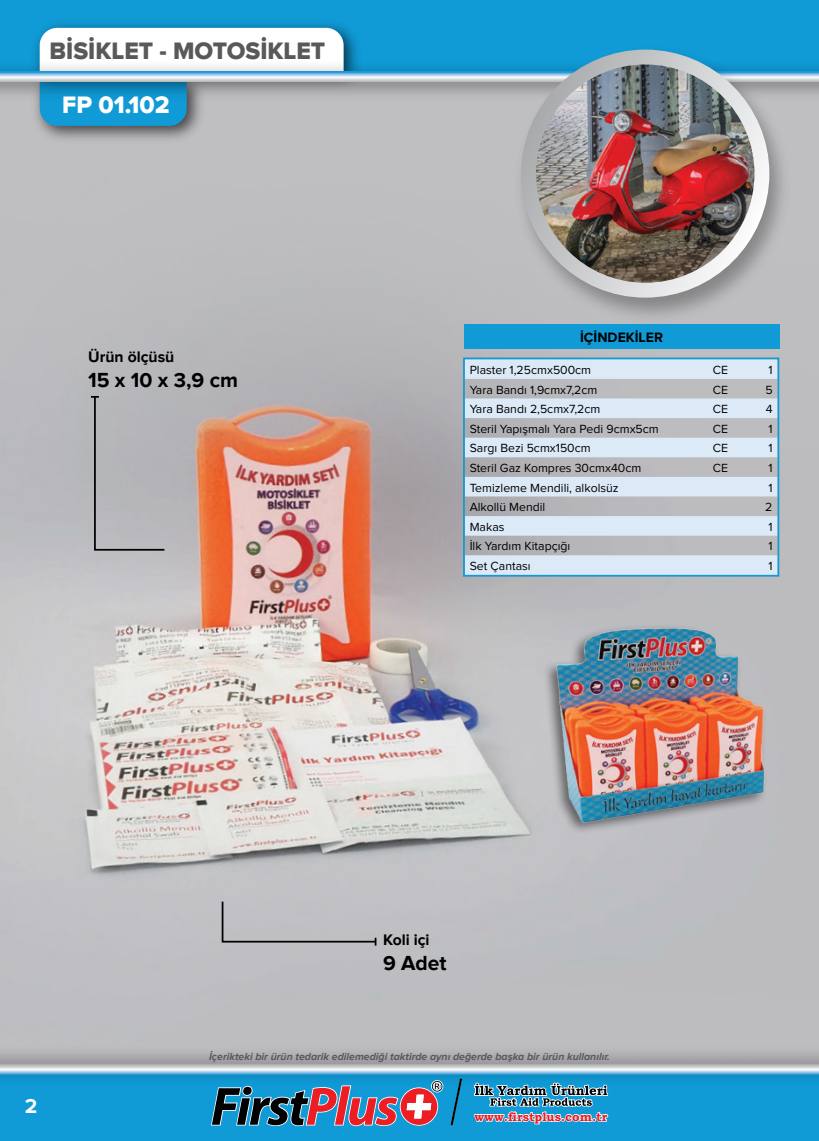
<style>
.page{position:relative;width:819px;height:1141px;background:#fff}
.page>*{position:absolute;margin:0;border:0;box-sizing:border-box;transform-origin:0 0}
.t1{font:800 24.5px "Proxima Nova";color:#58595b}
.t2{font:800 24.5px "Proxima Nova";color:#fff}
.t3{font:700 21px "Proxima Nova";color:#000}
.t4{font:700 21px "Proxima Nova";color:#fff}
.t5{font:700 15.75px "Proxima Nova";color:#000}
.t6{font:700 14px "Proxima Nova";color:#000}
.t7{font:12.25px "Proxima Nova";color:#000}
.t8{font:700 12.25px "Bookman Old Style";color:#ed1d24}
.t9{font:italic 700 10.5px "Proxima Nova";color:#58595b}
</style>
<div class="page">
<img style="left:0;top:107px;width:818px;height:932px">
<div style="left:542px;top:624px;width:226px;height:211px;background:#c1c0c4"></div>
<img style="left:550px;top:623px;width:221px;height:205px">
<div style="left:0;top:0;width:818px;height:77px;background:#109ad6"></div>
<div style="left:0;top:1069px;width:818px;height:72px;background:#109ad6"></div>
<img style="left:0;top:1039px;width:818px;height:40px">
<svg style="left:0;top:1064px;width:818px;height:10px;background:#bfd0dd"></svg>
<img style="left:27px;top:107px;width:183px;height:42px">
<svg style="left:40px;top:107px;width:147px;height:19px;background:#1598d1"></svg>
<img style="left:35px;top:23px;width:322px;height:31px">
<div style="left:40px;top:28px;width:303px;height:26px;background:#fff"></div>
<img style="left:0;top:54px;width:818px;height:53px">
<svg style="left:0;top:72px;width:818px;height:10px;background:#b2cee1"></svg>
<img style="left:507px;top:49px;width:290px;height:281px">
<svg style="left:521px;top:50px;width:248px;height:248px"></svg>
<svg style="left:210px;top:1076px;width:399px;height:51px"></svg>
<img style="left:536px;top:64px;width:218px;height:219px;border-radius:109px">
<svg style="left:466px;top:361px;width:310px;height:213px;background:#cbd2db"></svg>
<div style="left:463px;top:358px;width:316px;height:219px;border:2px solid #109ad6"></div>
<div style="left:464px;top:324px;width:315px;height:24px;background:#109ad6"></div>
<div style="left:91px;top:395px;width:75px;height:156px;background:#b5b6b9"></div>
<svg style="left:221px;top:900px;width:156px;height:46px;background:#b6b5ba"></svg>
<h1 class="t1" style="left:50px;top:36px;width:277px">BİSİKLET - MOTOSİKLET</h1>
<h1 class="t2" style="left:62px;top:91px;width:109px">FP 01.102</h1>
<p class="t5" style="left:88px;top:348px;width:88px">Ürün ölçüsü</p>
<h2 class="t3" style="left:88px;top:368px;width:151px">15 x 10 x 3,9 cm</h2>
<p class="t6" style="left:580px;top:329px;width:84px">İÇİNDEKİLER</p>
<p class="t7" style="left:469px;top:363px;width:123px">Plaster 1,25cmx500cm</p>
<p class="t7" style="left:712px;top:363px;width:17px">CE</p>
<p class="t7" style="left:768px;top:363px;width:6px">1</p>
<p class="t7" style="left:469px;top:383px;width:129px">Yara Bandı 1,9cmx7,2cm</p>
<p class="t7" style="left:712px;top:383px;width:17px">CE</p>
<p class="t7" style="left:765px;top:383px;width:9px">5</p>
<p class="t7" style="left:469px;top:402px;width:132px">Yara Bandı 2,5cmx7,2cm</p>
<p class="t7" style="left:712px;top:402px;width:17px">CE</p>
<p class="t7" style="left:765px;top:402px;width:8px">4</p>
<p class="t7" style="left:469px;top:422px;width:190px">Steril Yapışmalı Yara Pedi 9cmx5cm</p>
<p class="t7" style="left:712px;top:422px;width:17px">CE</p>
<p class="t7" style="left:768px;top:422px;width:6px">1</p>
<p class="t7" style="left:469px;top:441px;width:122px">Sargı Bezi 5cmx150cm</p>
<p class="t7" style="left:712px;top:441px;width:17px">CE</p>
<p class="t7" style="left:768px;top:441px;width:6px">1</p>
<p class="t7" style="left:469px;top:461px;width:173px">Steril Gaz Kompres 30cmx40cm</p>
<p class="t7" style="left:712px;top:461px;width:17px">CE</p>
<p class="t7" style="left:768px;top:461px;width:6px">1</p>
<p class="t7" style="left:469px;top:481px;width:150px">Temizleme Mendili, alkolsüz</p>
<p class="t7" style="left:768px;top:481px;width:6px">1</p>
<p class="t7" style="left:469px;top:500px;width:77px">Alkollü Mendil</p>
<p class="t7" style="left:765px;top:500px;width:9px">2</p>
<p class="t7" style="left:469px;top:520px;width:36px">Makas</p>
<p class="t7" style="left:768px;top:520px;width:6px">1</p>
<p class="t7" style="left:469px;top:539px;width:102px">İlk Yardım Kitapçığı</p>
<p class="t7" style="left:768px;top:539px;width:6px">1</p>
<p class="t7" style="left:469px;top:559px;width:62px">Set Çantası</p>
<p class="t7" style="left:768px;top:559px;width:6px">1</p>
<h2 class="t4" style="left:25px;top:1094px;width:14px">2</h2>
<p class="t5" style="left:383px;top:930px;width:48px">Koli içi</p>
<h2 class="t3" style="left:383px;top:951px;width:65px">9 Adet</h2>
<p class="t9" style="left:209px;top:1050px;width:402px">İçerikteki bir ürün tedarik edilemediği taktirde aynı değerde başka bir ürün kullanılır.</p>
<p class="t8" style="left:474px;top:1108px;width:134px">www.firstplus.com.tr</p>
</div>
